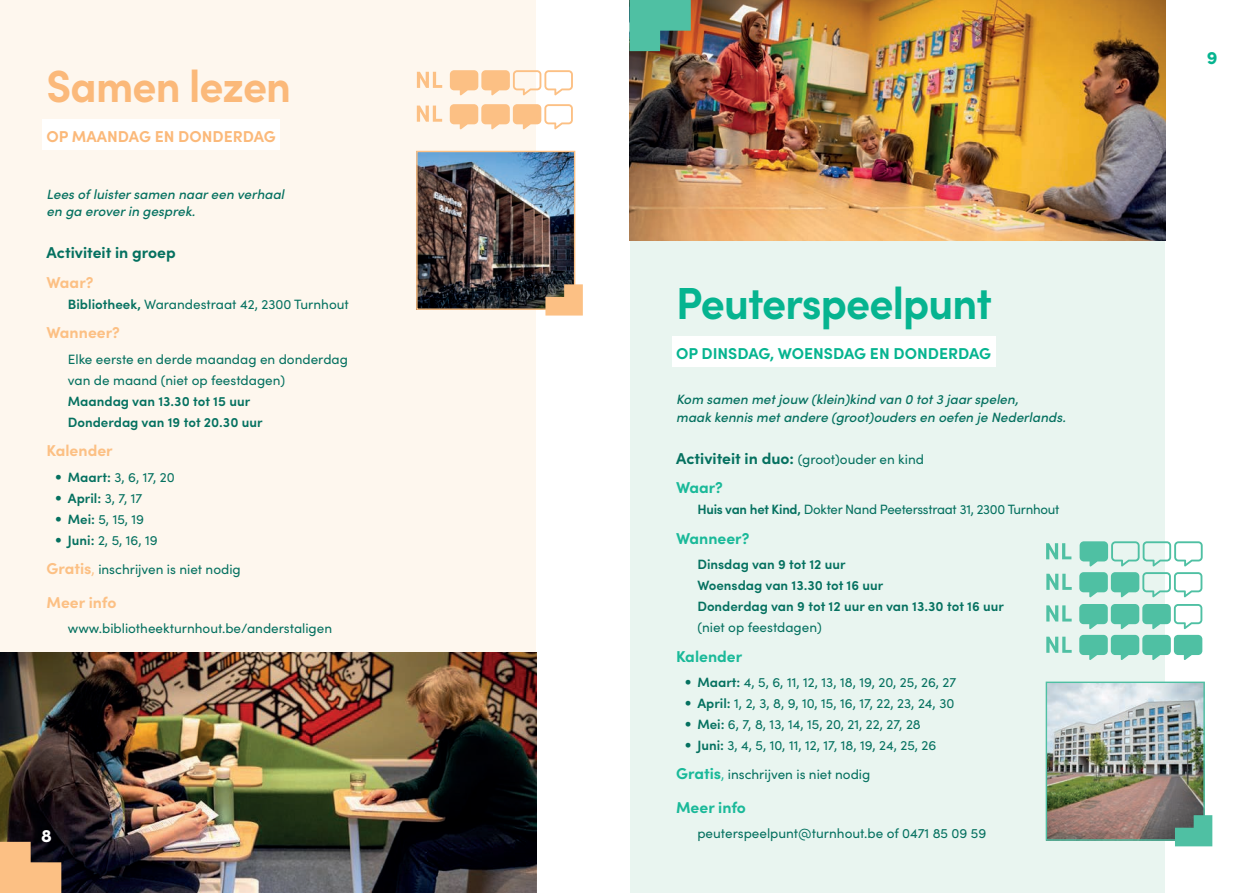
<style>
.page{position:relative;width:1259px;height:893px;background:#fff}
.page>*{position:absolute;margin:0;border:0;box-sizing:border-box;transform-origin:0 0}
.t1{font:700 45px "Sofia Pro";letter-spacing:-.02em;color:#06b490;scale:.95 1}
.t2{font:700 45px "Sofia Pro";letter-spacing:-.02em;color:#fbb97a;scale:.95 1}
.t3{font:900 18px "Sofia Pro";color:#fff}
.t4{font:900 18px "Sofia Pro";color:#06b490}
.t5{font:700 15.75px "Sofia Pro";color:#fcc084}
.t6{font:700 15.75px "Sofia Pro";color:#06b490}
.t7{font:700 15.75px "Sofia Pro";color:#1ab999}
.t8{font:700 15.75px "Sofia Pro";color:#fbb97a}
.t9{font:700 15.75px "Sofia Pro";color:#057160}
.t10{font:13.5px/29.5px "Sofia Pro";color:#057160}
.t11{font:italic 500 13.5px/17.2px "Sofia Pro";color:#057160}
.t12{font:600 13.5px/21px "Sofia Pro";color:#057160}
.t13{font:13.5px "Sofia Pro";letter-spacing:-.02em;color:#057160}
.s1{font-weight:600}
.s2{font-family:"DIN Condensed";font-weight:700}
.s3{font-weight:400}
.s4{font-weight:700;font-size:15.75px;color:#fcc084}
.s5{color:#fcc084}
.s6{font-weight:700;font-size:15.75px}
.s7{font-weight:700;font-size:15.75px;color:#1ab999}
.s8{color:#1ab999}
</style>
<div class="page">
<div style="left:629px;top:0;width:630px;height:893px;background:#e9f5f0"></div>
<div style="left:1165px;top:0;width:94px;height:893px;background:#fff"></div>
<div style="left:0;top:0;width:629px;height:893px;background:#fef7ee"></div>
<div style="left:536px;top:0;width:93px;height:893px;background:#fff"></div>
<div style="left:42px;top:119px;width:238px;height:31px;background:#fff"></div>
<img style="left:0;top:653px;width:536px;height:240px">
<img style="left:629px;top:0;width:536px;height:240px">
<img style="left:418px;top:153px;width:155px;height:155px">
<div style="left:416px;top:151px;width:159px;height:159px;border:1px solid #fcc084"></div>
<img style="left:1047px;top:684px;width:155px;height:155px">
<div style="left:1045px;top:682px;width:159px;height:159px;border:1px solid #4fc0a3"></div>
<svg style="left:545px;top:284px;width:38px;height:32px"></svg>
<svg style="left:1175px;top:815px;width:37px;height:31px"></svg>
<div style="left:672px;top:336px;width:323px;height:31px;background:#fff"></div>
<svg style="left:629px;top:0;width:62px;height:51px;background:#58a88b"></svg>
<svg style="left:0;top:842px;width:61px;height:51px;background:#cc9c6e"></svg>
<svg style="left:450px;top:104px;width:123px;height:25px"></svg>
<svg style="left:417px;top:106px;width:25px;height:16px"></svg>
<svg style="left:450px;top:70px;width:123px;height:25px"></svg>
<svg style="left:417px;top:72px;width:25px;height:16px"></svg>
<svg style="left:1079px;top:541px;width:123px;height:25px"></svg>
<svg style="left:1046px;top:543px;width:25px;height:16px"></svg>
<svg style="left:1079px;top:604px;width:123px;height:25px"></svg>
<svg style="left:1046px;top:605px;width:25px;height:16px"></svg>
<svg style="left:1079px;top:572px;width:123px;height:25px"></svg>
<svg style="left:1046px;top:574px;width:25px;height:16px"></svg>
<svg style="left:1079px;top:635px;width:123px;height:25px"></svg>
<svg style="left:1046px;top:637px;width:25px;height:16px"></svg>
<h1 class="t2" style="left:47px;top:52px;width:259px">Samen lezen</h1>
<p class="t8" style="left:47px;top:124px;width:231px">OP MAANDAG EN DONDERDAG</p>
<p class="t11" style="left:47px;top:185px;width:239px">Lees of luister samen naar een verhaal en ga erover in gesprek.</p>
<p class="t9" style="left:47px;top:241px;width:131px">Activiteit in groep</p>
<p class="t5" style="left:47px;top:270px;width:48px">Waar?</p>
<p class="t10" style="left:68px;top:289px;width:282px"><span class="s1">Bibliotheek,</span> Warandestraat 42, 2300 Turnhout</p>
<p class="t5" style="left:47px;top:321px;width:75px">Wanneer?</p>
<p class="t10" style="left:68px;top:348px;width:281px;line-height:21px">Elke eerste en derde maandag en donderdag van de maand (niet op feestdagen)</p>
<p class="t12" style="left:68px;top:390px;width:196px">Maandag van 13.30 tot 15 uur<br>Donderdag van 19 tot 20.30 uur</p>
<p class="t5" style="left:47px;top:439px;width:68px">Kalender</p>
<p class="t10" style="left:55px;top:461px;width:121px"><span class="s2">•</span> <span class="s1">Maart:</span> 3, 6, 17, 20</p>
<p class="t12" style="left:55px;top:486px;width:89px"><span class="s2">•</span> April: <span class="s3">3, 7, 17</span></p>
<p class="t10" style="left:55px;top:503px;width:91px"><span class="s2">•</span> <span class="s1">Mei:</span> 5, 15, 19</p>
<p class="t10" style="left:47px;top:524px;width:196px;text-indent:9px"><span class="s2">•</span> <span class="s1">Juni:</span> 2, 5, 16, 19<br><span class="s4">Gratis</span><span class="s5">,</span> inschrijven is niet nodig</p>
<p class="t5" style="left:47px;top:590px;width:71px">Meer info</p>
<p class="t10" style="left:68px;top:613px;width:266px">www.bibliotheekturnhout.be/anderstaligen</p>
<h1 class="t1" style="left:676px;top:269px;width:334px">Peuterspeelpunt</h1>
<p class="t6" style="left:676px;top:341px;width:316px">OP DINSDAG, WOENSDAG EN DONDERDAG</p>
<p class="t11" style="left:676px;top:390px;width:391px">Kom samen met jouw (klein)kind van 0 tot 3 jaar spelen,<br>maak kennis met andere (groot)ouders en oefen je Nederlands.</p>
<p class="t10" style="left:676px;top:444px;width:249px"><span class="s6">Activiteit in duo:</span> (groot)ouder en kind</p>
<p class="t7" style="left:676px;top:476px;width:48px">Waar?</p>
<p class="t13" style="left:697px;top:500px;width:363px"><span class="s1">Huis van het Kind,</span> Dokter Nand Peetersstraat 31, 2300 Turnhout</p>
<p class="t7" style="left:676px;top:526px;width:75px">Wanneer?</p>
<p class="t12" style="left:697px;top:553px;width:308px">Dinsdag van 9 tot 12 uur<br>Woensdag van 13.30 tot 16 uur<br>Donderdag van 9 tot 12 uur en van 13.30 tot 16 uur</p>
<p class="t10" style="left:697px;top:612px;width:126px">(niet op feestdagen)</p>
<p class="t7" style="left:676px;top:644px;width:68px">Kalender</p>
<p class="t10" style="left:684px;top:667px;width:273px"><span class="s2">•</span> <span class="s1">Maart:</span> 4, 5, 6, 11, 12, 13, 18, 19, 20, 25, 26, 27</p>
<p class="t10" style="left:684px;top:688px;width:271px"><span class="s2">•</span> <span class="s1">April:</span> 1, 2, 3, 8, 9, 10, 15, 16, 17, 22, 23, 24, 30</p>
<p class="t10" style="left:684px;top:709px;width:238px"><span class="s2">•</span> <span class="s1">Mei:</span> 6, 7, 8, 13, 14, 15, 20, 21, 22, 27, 28</p>
<p class="t10" style="left:676px;top:730px;width:262px;text-indent:9px"><span class="s2">•</span> <span class="s1">Juni:</span> 3, 4, 5, 10, 11, 12, 17, 18, 19, 24, 25, 26<br><span class="s7">Gratis</span><span class="s8">,</span> inschrijven is niet nodig</p>
<p class="t7" style="left:676px;top:795px;width:71px">Meer info</p>
<h2 class="t3" style="left:41px;top:822px;width:12px">8</h2>
<p class="t10" style="left:697px;top:818px;width:290px">peuterspeelpunt@turnhout.be of 0471 85 09 59</p>
<h2 class="t4" style="left:1207px;top:43px;width:12px">9</h2>
</div>
